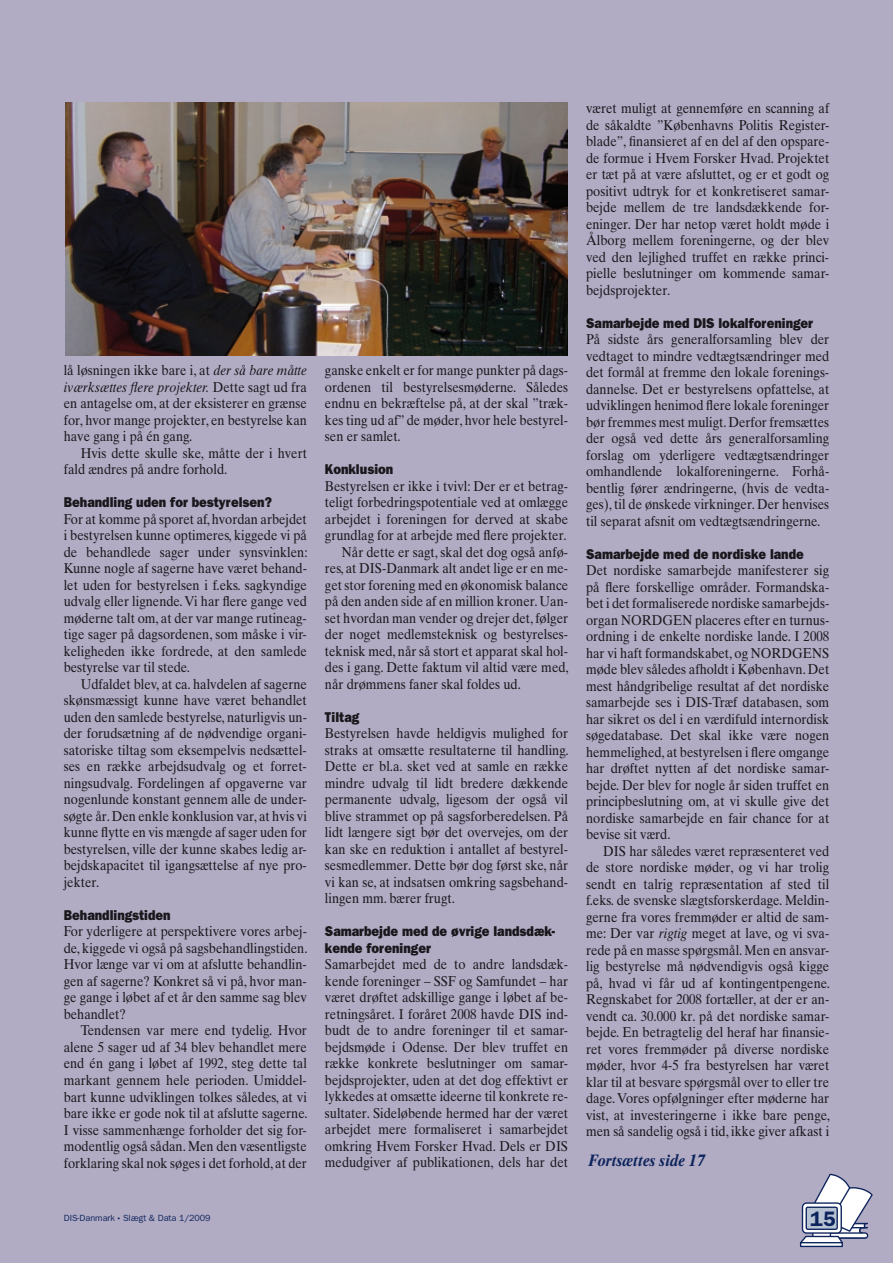
<style>
.page{position:relative;width:893px;height:1263px;background:#b1abc3}
.page>*{position:absolute;margin:0;border:0;box-sizing:border-box;transform-origin:0 0}
.t1{font:600 21px "Franklin Gothic";color:#0d245c}
.t2{font:italic 700 16.5px "Times Ten";color:#0d245c;scale:.9 1}
.t3{font:14.25px/16.5px "Times Ten";color:#1a171c;text-align:justify;scale:.9 1}
.t4{font:800 14.25px/16.5px "Franklin Gothic";color:#1a171c;scale:.9 1}
.t5{font:9px "Franklin Gothic";color:#0d245c}
.s1{font-style:italic}
.s2{font-weight:800}
</style>
<div class="page">
<svg style="left:800px;top:1174px;width:73px;height:73px"></svg>
<img style="left:66px;top:102px;width:501px;height:254px">
<p class="t3" style="left:64px;top:362px;width:272px">lå løsningen ikke bare i, at <span class="s1">der så bare måtte iværksættes flere projekter.</span> Dette sagt ud fra en antagelse om, at der eksisterer en grænse for, hvor mange projekter, en bestyrelse kan have gang i på én gang.</p>
<p class="t3" style="left:64px;top:445px;width:272px;text-indent:17px">Hvis dette skulle ske, måtte der i hvert fald ændres på andre forhold.</p>
<p class="t4" style="left:64px;top:494px;width:233px">Behandling uden for bestyrelsen?</p>
<p class="t3" style="left:64px;top:511px;width:272px">For at komme på sporet af, hvordan arbejdet i bestyrelsen kunne optimeres, kiggede vi på de behandlede sager under synsvinklen:<br>Kunne nogle af sagerne have været behand&shy;let uden for bestyrelsen i f.eks. sagkyndige udvalg eller lignende. Vi har flere gange ved møderne talt om, at der var mange rutineag&shy;tige sager på dagsordenen, som måske i vir&shy;keligheden ikke fordrede, at den samlede bestyrelse var til stede.</p>
<p class="t3" style="left:64px;top:676px;width:272px;text-indent:17px">Udfaldet blev, at ca. halvdelen af sagerne skønsmæssigt kunne have været behandlet uden den samlede bestyrelse, naturligvis un&shy;der forudsætning af de nødvendige organi&shy;satoriske tiltag som eksempelvis nedsættel&shy;ses en række arbejdsudvalg og et forret&shy;ningsudvalg. Fordelingen af opgaverne var nogenlunde konstant gennem alle de under&shy;søgte år. Den enkle konklusion var, at hvis vi kunne flytte en vis mængde af sager uden for bestyrelsen, ville der kunne skabes ledig ar&shy;bejdskapacitet til igangsættelse af nye pro&shy;jekter.</p>
<p class="t4" style="left:64px;top:906px;width:120px">Behandlingstiden</p>
<p class="t3" style="left:64px;top:923px;width:272px">For yderligere at perspektivere vores arbej&shy;de, kiggede vi også på sagsbehandlingstiden.<br>Hvor længe var vi om at afslutte behandlin&shy;gen af sagerne? Konkret så vi på, hvor man&shy;ge gange i løbet af et år den samme sag blev behandlet?</p>
<p class="t3" style="left:64px;top:1022px;width:272px;text-indent:17px">Tendensen var mere end tydelig. Hvor alene 5 sager ud af 34 blev behandlet mere end én gang i løbet af 1992, steg dette tal markant gennem hele perioden. Umiddel&shy;bart kunne udviklingen tolkes således, at vi bare ikke er gode nok til at afslutte sagerne.<br>I visse sammenhænge forholder det sig for&shy;modentlig også sådan. Men den væsentligste forklaring skal nok søges i det forhold, at der</p>
<p class="t3" style="left:325px;top:362px;width:272px">ganske enkelt er for mange punkter på dags&shy;ordenen til bestyrelsesmøderne. Således endnu en bekræftelse på, at der skal ”træk&shy;kes ting ud af” de møder, hvor hele bestyrel&shy;sen er samlet.</p>
<p class="t4" style="left:325px;top:461px;width:78px">Konklusion</p>
<p class="t3" style="left:325px;top:477px;width:272px">Bestyrelsen er ikke i tvivl: Der er et betrag-</p>
<p class="t3" style="left:325px;top:494px;width:272px">teligt forbedringspotentiale ved at omlægge</p>
<p class="t3" style="left:325px;top:510px;width:272px">arbejdet i foreningen for derved at skabe</p>
<p class="t3" style="left:325px;top:527px;width:270px">grundlag for at arbejde med flere projekter.</p>
<p class="t3" style="left:342px;top:543px;width:253px">Når dette er sagt, skal det dog også anfø-</p>
<p class="t3" style="left:325px;top:560px;width:272px">res, at DIS-Danmark alt andet lige er en me-</p>
<p class="t3" style="left:325px;top:576px;width:272px">get stor forening med en økonomisk balance</p>
<p class="t3" style="left:325px;top:593px;width:272px">på den anden side af en million kroner. Uan-</p>
<p class="t3" style="left:325px;top:609px;width:272px">set hvordan man vender og drejer det, følger</p>
<p class="t3" style="left:325px;top:626px;width:272px">der noget medlemsteknisk og bestyrelses-</p>
<p class="t3" style="left:325px;top:642px;width:272px">teknisk med, når så stort et apparat skal hol-</p>
<p class="t3" style="left:325px;top:659px;width:272px">des i gang. Dette faktum vil altid være med,</p>
<p class="t3" style="left:325px;top:675px;width:219px">når drømmens faner skal foldes ud.</p>
<p class="t4" style="left:325px;top:708px;width:40px">Tiltag</p>
<p class="t3" style="left:325px;top:725px;width:272px">Bestyrelsen havde heldigvis mulighed for straks at omsætte resultaterne til handling.<br>Dette er bl.a. sket ved at samle en række mindre udvalg til lidt bredere dækkende permanente udvalg, ligesom der også vil blive strammet op på sagsforberedelsen. På lidt længere sigt bør det overvejes, om der kan ske en reduktion i antallet af bestyrel&shy;sesmedlemmer. Dette bør dog først ske, når vi kan se, at indsatsen omkring sagsbehand&shy;lingen mm. bærer frugt.</p>
<p class="t4" style="left:325px;top:923px;width:257px">Samarbejde med de øvrige landsdæk&shy;kende foreninger</p>
<p class="t3" style="left:325px;top:956px;width:272px">Samarbejdet med de to andre landsdæk&shy;kende foreninger – SSF og Samfundet – har været drøftet adskillige gange i løbet af be&shy;retningsåret. I foråret 2008 havde DIS ind&shy;budt de to andre foreninger til et samar&shy;bejdsmøde i Odense. Der blev truffet en række konkrete beslutninger om samar&shy;bejdsprojekter, uden at det dog effektivt er lykkedes at omsætte ideerne til konkrete re&shy;sultater. Sideløbende hermed har der været arbejdet mere formaliseret i samarbejdet omkring Hvem Forsker Hvad. Dels er DIS medudgiver af publikationen, dels har det</p>
<p class="t3" style="left:586px;top:100px;width:272px">været muligt at gennemføre en scanning af de såkaldte ”Københavns Politis Register&shy;blade”, finansieret af en del af den opspare&shy;de formue i Hvem Forsker Hvad. Projektet er tæt på at være afsluttet, og er et godt og positivt udtryk for et konkretiseret samar&shy;bejde mellem de tre landsdækkende for&shy;eninger. Der har netop været holdt møde i Ålborg mellem foreningerne, og der blev ved den lejlighed truffet en række princi&shy;pielle beslutninger om kommende samar&shy;bejdsprojekter.</p>
<p class="t4" style="left:586px;top:314px;width:254px">Samarbejde med DIS lokalforeninger</p>
<p class="t3" style="left:586px;top:331px;width:272px">På sidste års generalforsamling blev der vedtaget to mindre vedtægtsændringer med det formål at fremme den lokale forenings&shy;dannelse. Det er bestyrelsens opfattelse, at udviklingen henimod flere lokale foreninger bør fremmes mest muligt. Derfor fremsættes der også ved dette års generalforsamling forslag om yderligere vedtægtsændringer omhandlende lokalforeningerne. Forhå&shy;bentlig fører ændringerne, (hvis de vedta&shy;ges), til de ønskede virkninger. Der henvises til separat afsnit om vedtægtsændringerne.</p>
<p class="t4" style="left:586px;top:545px;width:243px">Samarbejde med de nordiske lande</p>
<p class="t3" style="left:586px;top:562px;width:272px">Det nordiske samarbejde manifesterer sig på flere forskellige områder. Formandska&shy;bet i det formaliserede nordiske samarbejds&shy;organ NORDGEN placeres efter en turnus&shy;ordning i de enkelte nordiske lande. I 2008 har vi haft formandskabet, og NORDGENS møde blev således afholdt i København. Det mest håndgribelige resultat af det nordiske samarbejde ses i DIS-Træf databasen, som har sikret os del i en værdifuld internordisk søgedatabase. Det skal ikke være nogen hemmelighed, at bestyrelsen i flere omgange har drøftet nytten af det nordiske samar&shy;bejde. Der blev for nogle år siden truffet en principbeslutning om, at vi skulle give det nordiske samarbejde en fair chance for at bevise sit værd.</p>
<p class="t3" style="left:586px;top:842px;width:272px;text-indent:17px">DIS har således været repræsenteret ved de store nordiske møder, og vi har trolig sendt en talrig repræsentation af sted til f.eks. de svenske slægtsforskerdage. Meldin&shy;gerne fra vores fremmøder er altid de sam&shy;me: Der var <span class="s1">rigtig</span> meget at lave, og vi sva&shy;rede på en masse spørgsmål. Men en ansvar&shy;lig bestyrelse må nødvendigvis også kigge på, hvad vi får ud af kontingentpengene.<br>Regnskabet for 2008 fortæller, at der er an&shy;vendt ca. 30.000 kr. på det nordiske samar&shy;bejde. En betragtelig del heraf har finansie&shy;ret vores fremmøder på diverse nordiske møder, hvor 4-5 fra bestyrelsen har været klar til at besvare spørgsmål over to eller tre dage. Vores opfølgninger efter møderne har vist, at investeringerne i ikke bare penge, men så sandelig også i tid, ikke giver afkast i</p>
<p class="t2" style="left:588px;top:1150px;width:132px">Fortsættes side 17</p>
<p class="t5" style="left:64px;top:1213px;width:148px">DIS-Danmark <span class="s2">·</span> Slægt &amp; Data 1/2009</p>
<h1 class="t1" style="left:810px;top:1206px;width:27px">15</h1>
</div>
